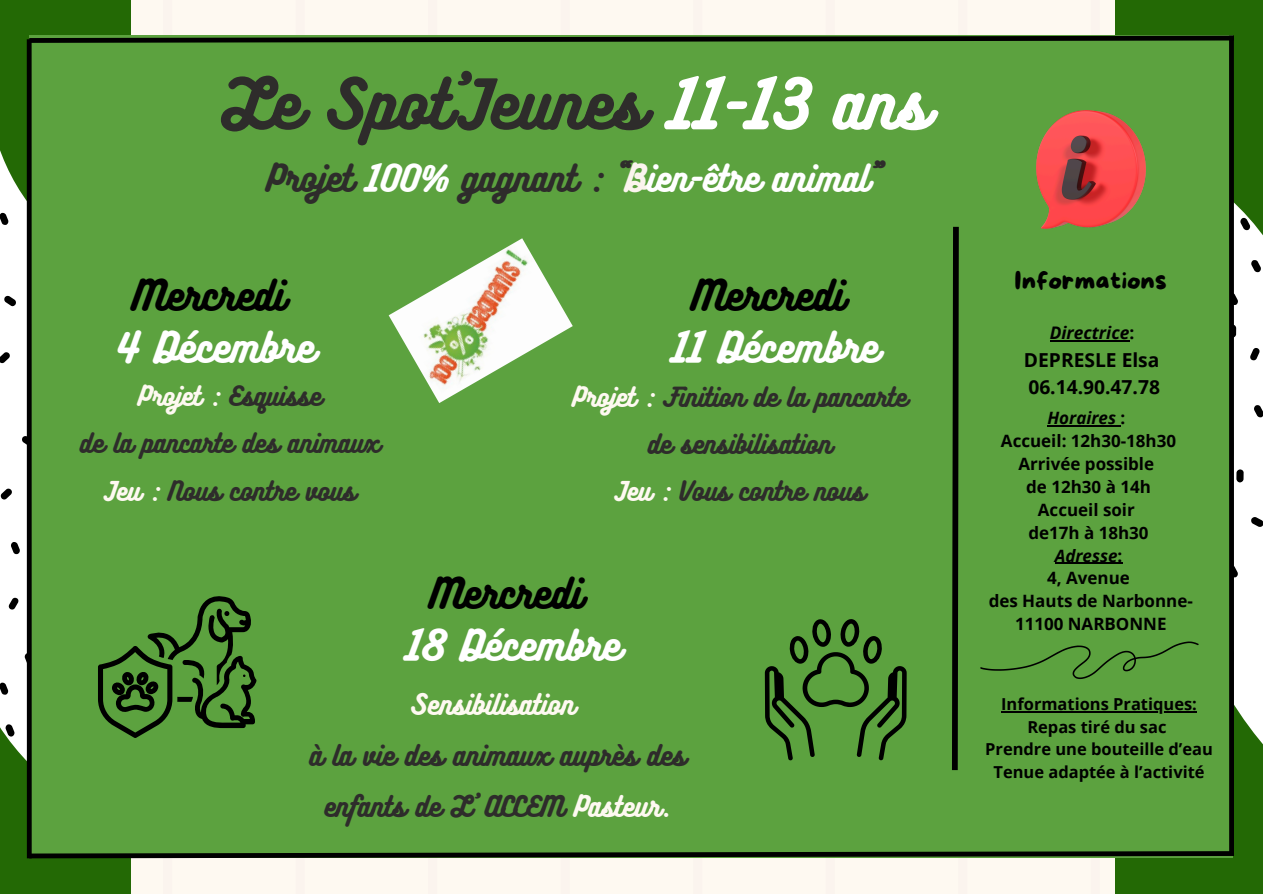
<style>
.page{position:relative;width:1263px;height:894px;background:#fff}
.page>*{position:absolute;margin:0;border:0;box-sizing:border-box;transform-origin:0 0}
.t1{font:61.5px "Bukhari Script";color:#2e2c2b}
.t2{font:37.5px/51.8px "Bukhari Script";color:#fff;text-align:center}
.t3{font:33px "Bukhari Script";color:#fff}
.t4{font:25.65px "More Sugar";color:#000}
.t5{font:25.5px/50.7px "Bukhari Script";color:#2e2c2b;text-align:center}
.t6{font:25.5px "Bukhari Script";color:#fef9f1}
.t7{font:24px/47.2px "Bukhari Script";color:#2e2c2b;text-align:center}
.t8{font:700 19.2px/26.4px "Open Sans";color:#000}
.t9{font:italic 700 17.25px "Open Sans";color:#000}
.t10{font:700 16.95px "Open Sans";color:#000}
.t11{font:italic 700 16.95px "Open Sans";color:#000}
.t12{font:700 16.5px "Open Sans";color:#000}
.s1{color:#fff}
.s2{color:#2e2c2b}
.s3{color:#fbf4ee}
.s4{color:#000}
.s5{color:#fef9f1}
.s6{font-style:normal}
</style>
<div class="page">
<div style="left:131px;top:0;width:984px;height:893px;background:#fef9f1"></div>
<div style="left:0;top:0;width:131px;height:893px;background:#236905"></div>
<svg style="left:13px;top:0;width:202px;height:777px"></svg>
<svg style="left:0;top:141px;width:27px;height:605px;background:#e4e9e2"></svg>
<div style="left:1115px;top:0;width:148px;height:893px;background:#236905"></div>
<svg style="left:1234px;top:212px;width:29px;height:532px;background:#eaeee9"></svg>
<div style="left:29px;top:36px;width:1204px;height:821px;background:#5ca23f"></div>
<svg style="left:24px;top:33px;width:1210px;height:12px"></svg>
<svg style="left:26px;top:848px;width:1208px;height:12px"></svg>
<div style="left:1229px;top:36px;width:5px;height:818px;background:#000"></div>
<div style="left:27px;top:39px;width:5px;height:819px;background:#000"></div>
<svg style="left:952px;top:226px;width:7px;height:545px;background:#101c0b"></svg>
<img style="left:1036px;top:110px;width:109px;height:118px">
<svg style="left:980px;top:641px;width:219px;height:37px"></svg>
<hr style="left:1001px;top:711px;width:196px;height:1px;background:#000">
<hr style="left:1050px;top:340px;width:79px;height:2px;background:#000">
<hr style="left:1047px;top:425px;width:73px;height:1px;background:#000">
<hr style="left:1055px;top:562px;width:62px;height:1px;background:#000">
<svg style="left:98px;top:596px;width:159px;height:141px"></svg>
<svg style="left:765px;top:619px;width:141px;height:141px"></svg>
<img style="left:389px;top:238px;width:184px;height:165px">
<h2 class="t1" style="left:222px;top:64px;width:709px">Le Spot’Jeunes <span class="s1">11-13 ans</span></h2>
<h4 class="t3" style="left:266px;top:157px;width:614px"><span class="s2">Projet</span> 100% <span class="s2">gagnant : “</span><span class="s3">B</span>ien-être animal<span class="s2">”</span></h4>
<p class="t2" style="left:117px;top:268px;width:199px"><span class="s4">Mercredi<br></span>4 Décembre</p>
<p class="t2" style="left:671px;top:268px;width:209px"><span class="s4">Mercredi<br></span>11 Décembre</p>
<p class="t7" style="left:80px;top:371px;width:301px"><span class="s5">Projet :</span> Esquisse<br>de la pancarte des animaux<br><span class="s5">Jeu :</span> Nous contre vous</p>
<h3 class="t7" style="left:572px;top:371px;width:336px"><span class="s5">Projet :</span> Finition de la pancarte de sensibilisation<br><span class="s5">Jeu :</span> Vous contre nous</h3>
<p class="t2" style="left:406px;top:565px;width:216px"><span class="s4">Mercredi<br></span>18 Décembre</p>
<p class="t6" style="left:410px;top:688px;width:166px">Sensibilisation</p>
<h2 class="t5" style="left:309px;top:728px;width:378px">à la vie des animaux auprès des enfants de L’ ACCEM <span class="s5">Pasteur.</span></h2>
<p class="t4" style="left:1014px;top:266px;width:154px">Informations</p>
<h5 class="t9" style="left:1050px;top:321px;width:86px">Directrice<span class="s6">:</span></h5>
<h5 class="t8" style="left:1024px;top:346px;width:138px">DEPRESLE Elsa<br>06.14.90.47.78</h5>
<p class="t11" style="left:1047px;top:406px;width:79px">Horaires <span class="s6">:</span></p>
<p class="t10" style="left:1001px;top:429px;width:177px">Accueil: 12h30-18h30</p>
<p class="t10" style="left:1018px;top:452px;width:137px">Arrivée possible</p>
<p class="t10" style="left:1026px;top:474px;width:126px">de 12h30 à 14h</p>
<p class="t10" style="left:1038px;top:497px;width:98px">Accueil soir</p>
<p class="t10" style="left:1028px;top:520px;width:122px">de17h à 18h30</p>
<p class="t11" style="left:1055px;top:543px;width:69px">Adresse<span class="s6">:</span></p>
<p class="t10" style="left:1047px;top:566px;width:84px">4, Avenue</p>
<p class="t10" style="left:989px;top:589px;width:206px">des Hauts de Narbonne-</p>
<p class="t10" style="left:1015px;top:611px;width:153px">11100 NARBONNE</p>
<p class="t12" style="left:1001px;top:692px;width:197px">Informations Pratiques:</p>
<h1 class="t12" style="left:1027px;top:715px;width:141px">Repas tiré du sac</h1>
<p class="t12" style="left:985px;top:737px;width:229px">Prendre une bouteille d’eau</p>
<h4 class="t12" style="left:993px;top:760px;width:213px">Tenue adaptée à l’activité</h4>
</div>
